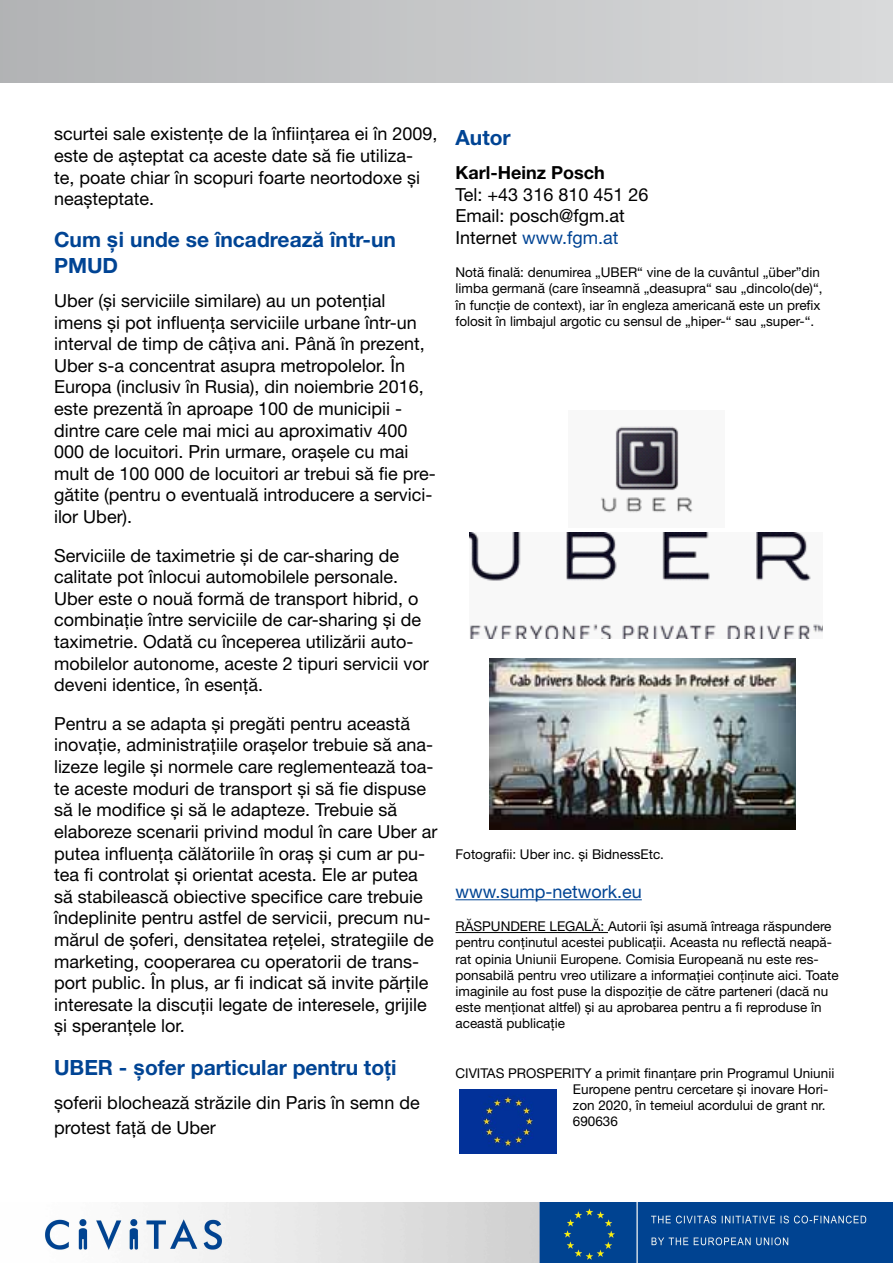
<style>
.page{position:relative;width:893px;height:1263px;background:#fff}
.page>*{position:absolute;margin:0;border:0;box-sizing:border-box;transform-origin:0 0}
.t1{font:700 21px/25.2px "Helvetica Neue LT Std";color:#004494}
.t2{font:18px/21.6px "Helvetica Neue LT Pro";color:#000}
.t3{font:18px "Helvetica Neue LT Pro";color:#004494}
.t4{font:700 18px "Helvetica Neue LT Std";color:#000}
.t5{font:13.5px/16.2px "Helvetica Neue LT Pro";color:#000}
.s1{font-family:"Arial"}
.s2{color:#004494}
</style>
<div class="page">
<div style="left:0;top:0;width:893px;height:82px;background:linear-gradient(to right,#b2b3b5,#d9dadb)"></div>
<hr style="left:455px;top:899px;width:187px;height:1px;background:#004494">
<hr style="left:455px;top:932px;width:153px;height:1px;background:#000">
<img style="left:45px;top:1203px;width:848px;height:60px">
<img style="left:459px;top:1089px;width:97px;height:64px">
<img style="left:600px;top:426px;width:93px;height:87px">
<img style="left:470px;top:532px;width:352px;height:107px">
<img style="left:490px;top:658px;width:306px;height:171px">
<p class="t2" style="left:54px;top:123px;width:385px">scurtei sale existențe de la înființarea ei în 2009, este de așteptat ca aceste date să fie utiliza&shy;te, poate chiar în scopuri foarte neortodoxe și neașteptate.</p>
<p class="t1" style="left:54px;top:227px;width:343px">Cum <span class="s1">și</span> unde se încadreaz<span class="s1">ă</span> într-un<br>PMUD</p>
<p class="t2" style="left:54px;top:289px;width:383px">Uber (și serviciile similare) au un potențial imens și pot influența serviciile urbane într-un interval de timp de câțiva ani. Până în prezent, Uber s-a concentrat asupra metropolelor. În Europa (inclusiv în Rusia), din noiembrie 2016, este prezentă în aproape 100 de municipii - dintre care cele mai mici au aproximativ 400<br>000 de locuitori. Prin urmare, orașele cu mai mult de 100 000 de locuitori ar trebui să fie pre&shy;gătite (pentru o eventuală introducere a servici&shy;ilor Uber).</p>
<p class="t2" style="left:54px;top:544px;width:376px">Serviciile de taximetrie și de car-sharing de calitate pot înlocui automobilele personale.<br>Uber este o nouă formă de transport hibrid, o combinație între serviciile de car-sharing și de taximetrie. Odată cu începerea utilizării auto&shy;mobilelor autonome, aceste 2 tipuri servicii vor deveni identice, în esență.</p>
<p class="t2" style="left:54px;top:712px;width:385px">Pentru a se adapta și pregăti pentru această inovație, administrațiile orașelor trebuie să ana&shy;lizeze legile și normele care reglementează toa&shy;te aceste moduri de transport și să fie dispuse să le modifice și să le adapteze. Trebuie să elaboreze scenarii privind modul în care Uber ar putea influența călătoriile în oraș și cum ar pu&shy;tea fi controlat și orientat acesta. Ele ar putea să stabilească obiective specifice care trebuie îndeplinite pentru astfel de servicii, precum nu&shy;mărul de șoferi, densitatea rețelei, strategiile de marketing, cooperarea cu operatorii de trans&shy;port public. În plus, ar fi indicat să invite părțile interesate la discuții legate de interesele, grijile și speranțele lor.</p>
<p class="t1" style="left:54px;top:1054px;width:344px">UBER - <span class="s1">ș</span>ofer particular pentru to<span class="s1">ț</span>i</p>
<p class="t2" style="left:54px;top:1089px;width:367px;line-height:25.2px">șoferii blochează străzile din Paris în semn de protest față de Uber</p>
<p class="t1" style="left:455px;top:124px;width:57px">Autor</p>
<p class="t4" style="left:455px;top:162px;width:151px">Karl-Heinz Posch</p>
<p class="t2" style="left:455px;top:183px;width:194px">Tel: +43 316 810 451 26<br>Email: posch@fgm.at<br>I nternet <span class="s2">www.fgm.at</span></p>
<p class="t5" style="left:455px;top:264px;width:369px">Notă finală: denumirea „UBER“ vine de la cuvântul „über”din limba germană (care înseamnă „deasupra“ sau „dincolo(de)“, în funcție de context), iar în engleza americană este un prefix folosit în limbajul argotic cu sensul de „hiper-“ sau „super-“.</p>
<p class="t5" style="left:455px;top:846px;width:210px">Fotografii: Uber inc. și BidnessEtc.</p>
<p class="t3" style="left:455px;top:880px;width:188px">www.sump-network.eu</p>
<p class="t5" style="left:455px;top:918px;width:385px">RĂSPUNDERE LEGALĂ: Autorii își asumă întreaga răspundere pentru conținutul acestei publicații. Aceasta nu reflectă neapă&shy;rat opinia Uniunii Europene. Comisia Europeană nu este res&shy;ponsabilă pentru vreo utilizare a informației conținute aici. Toate imaginile au fost puse la dispoziție de către parteneri (dacă nu este menționat altfel) și au aprobarea pentru a fi reproduse în această publicație</p>
<p class="t5" style="left:573px;top:1064px;width:263px;text-indent:-117px">CIVITAS PROSPERITY a primit finanțare prin Programul Uniunii Europene pentru cercetare și inovare Hori&shy;zon 2020, în temeiul acordului de grant nr.<br>690636</p>
</div>
